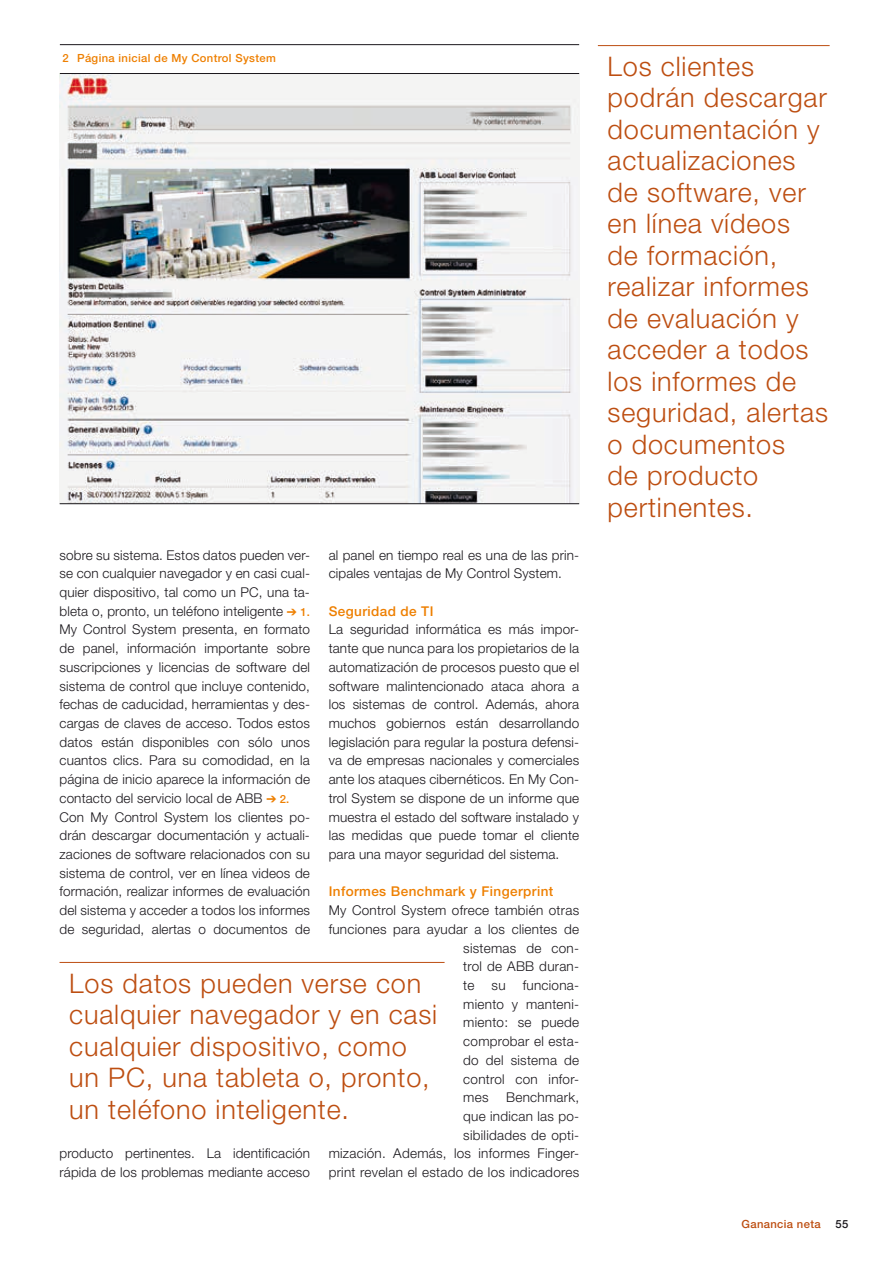
<style>
.page{position:relative;width:893px;height:1263px;background:#fff}
.page>*{position:absolute;margin:0;border:0;box-sizing:border-box;transform-origin:0 0}
.t1{font:300 27px/31.5px "Helvetica Neue";letter-spacing:.03em;color:#bd4e11}
.t2{font:300 13.5px/18.8px "Helvetica Neue";letter-spacing:.01em;color:#1a171c}
.t3{font:500 13.5px "Helvetica Neue";letter-spacing:.03em;color:#ee7f00}
.t4{font:500 11.25px "Helvetica Neue";letter-spacing:.03em;color:#ee7f00}
.t5{font:500 11.25px "Helvetica Neue";letter-spacing:.03em;color:#bd4e11}
.t6{font:500 11.25px "Helvetica Neue";color:#1a171c}
.s1{color:#ee7f00}
.s2{font-weight:500;font-size:11.25px;color:#ee7f00}
</style>
<div class="page">
<img style="left:60px;top:74px;width:519px;height:429px">
<hr style="left:60px;top:503px;width:519px;height:1px;background:#1a171c">
<hr style="left:60px;top:44px;width:519px;height:1px;background:#1a171c">
<hr style="left:60px;top:73px;width:519px;height:1px;background:#1a171c">
<hr style="left:598px;top:45px;width:232px;height:1px;background:#bd4e11">
<hr style="left:60px;top:962px;width:385px;height:1px;background:#bd4e11">
<p class="t4" style="left:62px;top:52px;width:215px">2 Página inicial de My Control System</p>
<h1 class="t1" style="left:608px;top:50px;width:222px">Los clientes podrán descargar documentación y actualizaciones de software, ver en línea vídeos<br>de formación, realizar informes de evaluación y acceder a todos los informes de seguridad, alertas o documentos<br>de producto pertinentes.</h1>
<p class="t2" style="left:329px;top:545px;width:252px">al panel en tiempo real es una de las prin&shy;cipales ventajas de My Control System.</p>
<p class="t3" style="left:329px;top:603px;width:106px">Seguridad de TI</p>
<p class="t2" style="left:329px;top:620px;width:252px;text-align:justify">La seguridad informática es más impor&shy;tante que nunca para los propietarios de la automatización de procesos puesto que el software malintencionado ataca ahora a los sistemas de control. Además, ahora muchos gobiernos están desarrollando legislación para regular la postura defensi&shy;va de empresas nacionales y comerciales ante los ataques cibernéticos. En My Con&shy;trol System se dispone de un informe que muestra el estado del software instalado y las medidas que puede tomar el cliente para una mayor seguridad del sistema.</p>
<p class="t3" style="left:329px;top:884px;width:226px">Informes Benchmark y Fingerprint</p>
<p class="t2" style="left:329px;top:901px;width:252px">My Control System ofrece también otras</p>
<p class="t2" style="left:329px;top:919px;width:252px">funciones para ayudar a los clientes de</p>
<p class="t2" style="left:463px;top:938px;width:117px">sistemas de con-</p>
<p class="t2" style="left:463px;top:957px;width:117px">trol de ABB duran-</p>
<p class="t2" style="left:463px;top:975px;width:13px">te</p>
<p class="t2" style="left:492px;top:975px;width:16px">su</p>
<p class="t2" style="left:60px;top:545px;width:252px">sobre su sistema. Estos datos pueden ver&shy;se con cualquier navegador y en casi cual&shy;quier dispositivo, tal como un PC, una ta&shy;bleta o, pronto, un teléfono inteligente <span class="s1">➔</span> <span class="s2">1.<br></span>My Control System presenta, en formato de panel, información importante sobre suscripciones y licencias de software del sistema de control que incluye contenido, fechas de caducidad, herramientas y des&shy;cargas de claves de acceso. Todos estos datos están disponibles con sólo unos cuantos clics. Para su comodidad, en la página de inicio aparece la información de contacto del servicio local de ABB <span class="s1">➔</span> <span class="s2">2.<br></span>Con My Control System los clientes po&shy;drán descargar documentación y actuali&shy;zaciones de software relacionados con su sistema de control, ver en línea videos de formación, realizar informes de evaluación del sistema y acceder a todos los informes de seguridad, alertas o documentos de</p>
<h1 class="t1" style="left:69px;top:966px;width:369px">Los datos pueden verse con cualquier navegador y en casi cualquier dispositivo, como un PC, una tableta o, pronto, un teléfono inteligente.</h1>
<p class="t2" style="left:463px;top:975px;width:117px;text-align:justify;text-indent:59px">funciona&shy;miento y manteni&shy;miento: se puede comprobar el esta&shy;do del sistema de control con infor&shy;mes</p>
<p class="t2" style="left:329px;top:1088px;width:252px;text-align:right">Benchmark,<br>que indican las po-<br>sibilidades de opti-<br>mización. Además, los informes Finger&shy;print revelan el estado de los indicadores</p>
<p class="t2" style="left:60px;top:1144px;width:252px">producto pertinentes. La identificación rápida de los problemas mediante acceso</p>
<p class="t5" style="left:742px;top:1217px;width:81px">Ganancia neta</p>
<p class="t6" style="left:835px;top:1217px;width:14px">55</p>
</div>
